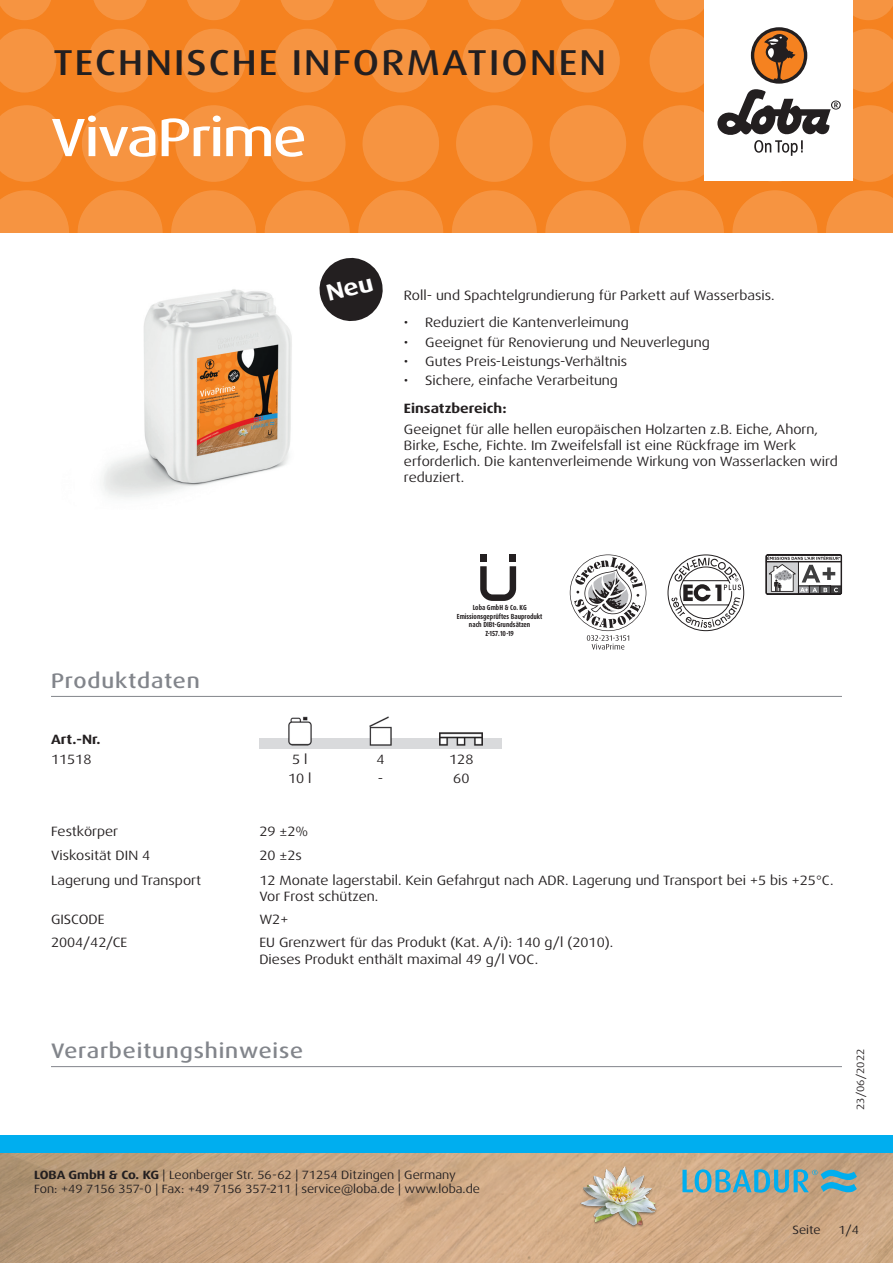
<style>
.page{position:relative;width:893px;height:1263px;background:#fff}
.page>*{position:absolute;margin:0;border:0;box-sizing:border-box;transform-origin:0 0}
.t1{font:500 expanded 54px "Dax Pro";letter-spacing:-.025em;color:#fff}
.t2{font:500 expanded 36px "Dax Pro";letter-spacing:.06em;color:#231f20}
.Titel_grau{font:500 expanded 21px "Dax Pro";letter-spacing:.04em;color:#82858b}
.Text{font:expanded 13.5px/16.2px "Dax Pro";color:#231f20}
.Text_Bold{font:700 expanded 13.5px "Dax Pro";color:#231f20}
.Text_zentriert{font:expanded 13.5px "Dax Pro";color:#231f20}
.t3{font:expanded 12px/14.4px "Dax Pro";color:#231f20}
.t4{font:expanded 10.5px "Dax Pro";color:#231f20}
.DIBT{font:700 7.35px/8.6px "Dax Pro";color:#231f20;text-align:center;scale:.82 1}
.s1{font-weight:700}
</style>
<div class="page">
<div style="left:0;top:0;width:893px;height:233px;background:#f58220"></div>
<svg style="left:0;top:190px;width:69px;height:43px"></svg>
<svg style="left:78px;top:190px;width:85px;height:85px;fill:#f69441"></svg>
<svg style="left:171px;top:190px;width:85px;height:85px;fill:#f69441"></svg>
<svg style="left:0;top:105px;width:65px;height:77px"></svg>
<svg style="left:82px;top:105px;width:76px;height:77px"></svg>
<svg style="left:175px;top:105px;width:77px;height:77px"></svg>
<svg style="left:0;top:29px;width:56px;height:63px"></svg>
<svg style="left:182px;top:29px;width:64px;height:63px"></svg>
<svg style="left:88px;top:29px;width:64px;height:63px"></svg>
<svg style="left:0;top:0;width:51px;height:20px"></svg>
<svg style="left:187px;top:0;width:53px;height:20px"></svg>
<svg style="left:468px;top:0;width:53px;height:20px"></svg>
<svg style="left:655px;top:0;width:49px;height:20px"></svg>
<svg style="left:93px;top:0;width:54px;height:20px"></svg>
<svg style="left:374px;top:0;width:54px;height:20px"></svg>
<svg style="left:281px;top:0;width:53px;height:20px"></svg>
<svg style="left:561px;top:0;width:54px;height:20px"></svg>
<svg style="left:853px;top:0;width:40px;height:20px"></svg>
<img style="left:0;top:1152px;width:893px;height:111px">
<div style="left:0;top:1135px;width:893px;height:17px;background:#00aeef"></div>
<div style="left:704px;top:0;width:149px;height:181px;background:#fff"></div>
<img style="left:578px;top:1161px;width:82px;height:81px">
<svg style="left:682px;top:1169px;width:175px;height:24px;background:#75a8ae"></svg>
<hr style="left:51px;top:1066px;width:791px;height:1px;background:#82858b">
<hr style="left:51px;top:696px;width:791px;height:1px;background:#82858b">
<img style="left:288px;top:716px;width:195px;height:22px">
<img style="left:259px;top:738px;width:243px;height:11px">
<img style="left:103px;top:272px;width:183px;height:226px">
<div style="left:510px;top:554px;width:6px;height:8px;background:#231f20"></div>
<div style="left:480px;top:554px;width:7px;height:8px;background:#231f20"></div>
<svg style="left:480px;top:566px;width:36px;height:35px"></svg>
<svg style="left:570px;top:554px;width:76px;height:96px"></svg>
<div style="left:668px;top:555px;width:76px;height:76px;border:1px solid #231f20;border-radius:50%"></div>
<svg style="left:671px;top:558px;width:70px;height:70px"></svg>
<svg style="left:766px;top:555px;width:76px;height:39px"></svg>
<svg style="left:269px;top:29px;width:624px;height:435px"></svg>
<h2 class="t2" style="left:53px;top:40px;width:554px">TECHNISCHE INFORMATIONEN</h2>
<p class="t1" style="left:51px;top:103px;width:257px">VivaPrime</p>
<p class="Titel_grau" style="left:51px;top:667px;width:150px">Produktdaten</p>
<p class="Text" style="left:404px;top:287px;width:372px">Roll- und Spachtelgrundierung für Parkett auf Wasserbasis.</p>
<p class="Text" style="left:404px;top:315px;width:226px">• Reduziert die Kantenverleimung</p>
<p class="Text" style="left:404px;top:334px;width:307px">• Geeignet für Renovierung und Neuverlegung</p>
<p class="Text" style="left:404px;top:353px;width:225px">• Gutes Preis-Leistungs-Verhältnis</p>
<p class="Text" style="left:404px;top:372px;width:216px">• Sichere, einfache Verarbeitung</p>
<p class="Text_Bold" style="left:404px;top:399px;width:104px">Einsatzbereich:</p>
<p class="Text" style="left:404px;top:421px;width:435px">Geeignet für alle hellen europäischen Holzarten z.B. Eiche, Ahorn, Birke, Esche, Fichte. Im Zweifelsfall ist eine Rückfrage im Werk erforderlich. Die kantenverleimende Wirkung von Wasserlacken wird reduziert.</p>
<p class="DIBT" style="left:457px;top:604px;width:106px">Loba GmbH &amp; Co. KG<br>Emissionsgeprüftes Bauprodukt nach DIBt-Grundsätzen<br>Z-157.10-19</p>
<p class="Text_Bold" style="left:51px;top:731px;width:51px">Art.-Nr.</p>
<p class="Text" style="left:51px;top:751px;width:42px">11518</p>
<p class="Text_zentriert" style="left:292px;top:750px;width:17px">5 l</p>
<p class="Text_zentriert" style="left:377px;top:750px;width:10px">4</p>
<p class="Text_zentriert" style="left:449px;top:750px;width:26px">128</p>
<p class="Text_zentriert" style="left:288px;top:769px;width:25px">10 l</p>
<p class="Text_zentriert" style="left:378px;top:769px;width:7px">-</p>
<p class="Text_zentriert" style="left:453px;top:769px;width:18px">60</p>
<p class="Text" style="left:51px;top:823px;width:69px">Festkörper</p>
<p class="Text" style="left:259px;top:823px;width:50px">29 ±2%</p>
<p class="Text" style="left:51px;top:847px;width:101px">Viskosität DIN 4</p>
<p class="Text" style="left:259px;top:847px;width:44px">20 ±2s</p>
<p class="Text" style="left:51px;top:872px;width:152px">Lagerung und Transport</p>
<p class="Text" style="left:259px;top:872px;width:576px">12 Monate lagerstabil. Kein Gefahrgut nach ADR. Lagerung und Transport bei +5 bis +25°C.<br>Vor Frost schützen.</p>
<p class="Text" style="left:51px;top:911px;width:55px">GISCODE</p>
<p class="Text" style="left:259px;top:911px;width:30px">W2+</p>
<p class="Text" style="left:51px;top:935px;width:78px">2004/42/CE</p>
<p class="Text" style="left:259px;top:935px;width:355px">EU Grenzwert für das Produkt (Kat. A/i): 140 g/l (2010).</p>
<p class="Text" style="left:259px;top:951px;width:280px">Dieses Produkt enthält maximal 49 g/l VOC.</p>
<p class="Titel_grau" style="left:51px;top:1037px;width:254px">Verarbeitungshinweise</p>
<p class="t3" style="left:34px;top:1167px;width:447px"><span class="s1">LOBA GmbH &amp; Co. KG</span> | Leonberger Str. 56-62 | 71254 Ditzingen | Germany<br>Fon: +49 7156 357-0 | Fax: +49 7156 357-211 | service@loba.de | www.loba.de</p>
<p class="t4" style="left:854px;top:1110px;width:63px;rotate:-90deg">23/06/2022</p>
<p class="t3" style="left:792px;top:1223px;width:30px">Seite</p>
<p class="t3" style="left:838px;top:1223px;width:22px">1/4</p>
</div>
